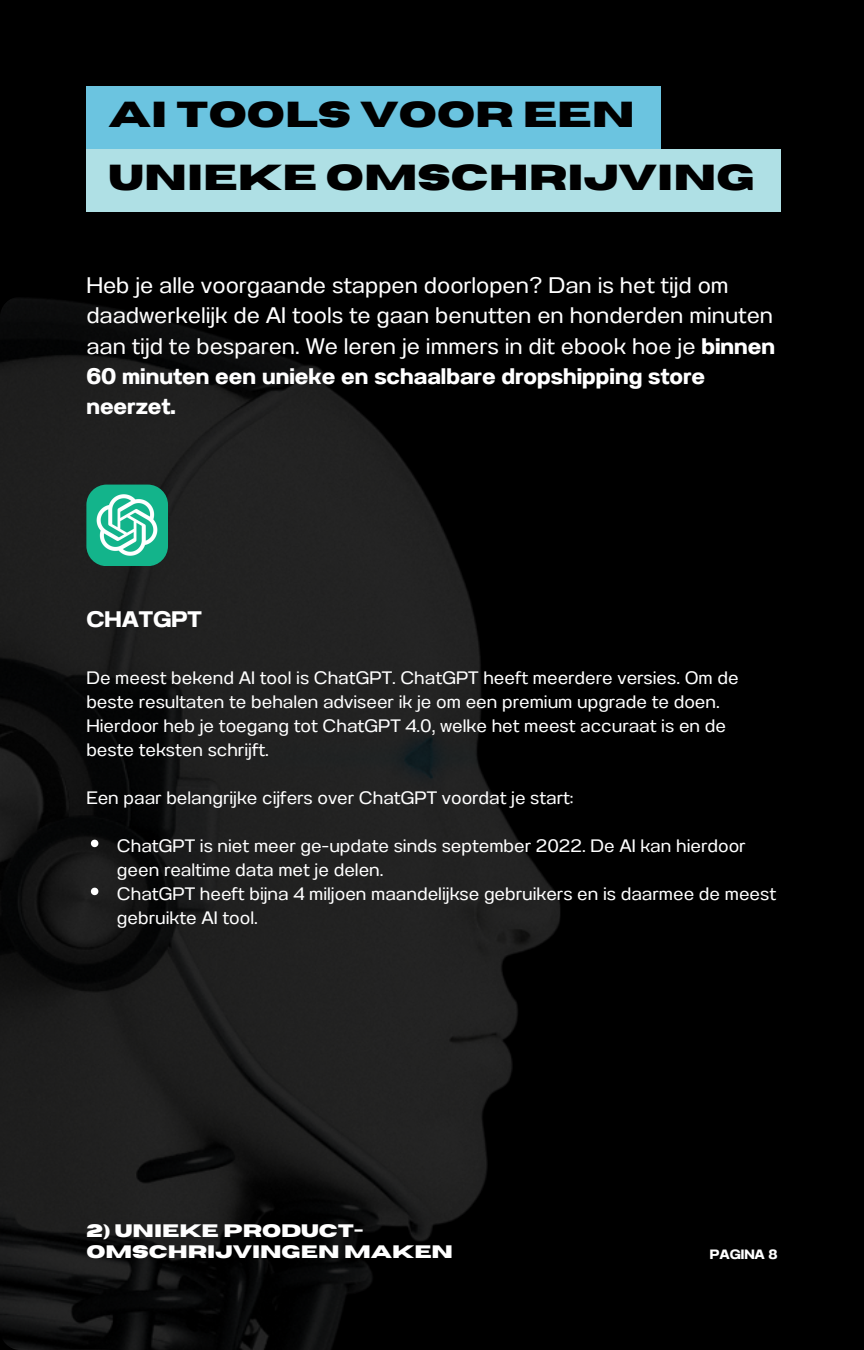
<style>
.page{position:relative;width:864px;height:1350px;background:#000}
.page>*{position:absolute;margin:0;border:0;box-sizing:border-box;transform-origin:0 0}
.t1{font:700 36px "Horizon";color:#000}
.t2{font:22.5px/30.4px "Anantason Wd 112";color:#fff}
.t3{font:22.5px "Anantason Bold Wd 112";color:#fff}
.t4{font:18px/24.1px "Anantason Wd 112";color:#fff}
.t5{font:700 18px/20.9px "Horizon";color:#fff}
.t6{font:13.5px "Anantason Bold Wd 112";color:#fff}
.s1{font-family:"Anantason Bold Wd 112"}
</style>
<div class="page">
<div style="left:86px;top:149px;width:695px;height:63px;background:#afe0e5"></div>
<div style="left:86px;top:86px;width:575px;height:63px;background:#6bc4e0"></div>
<img style="left:0;top:297px;width:560px;height:1053px;border-radius:20px">
<img style="left:86px;top:485px;width:81px;height:81px;border-radius:20px">
<svg style="left:91px;top:840px;width:7px;height:7px"></svg>
<svg style="left:91px;top:888px;width:7px;height:7px"></svg>
<h5 class="t1" style="left:109px;top:97px;width:528px">AI TOOLS VOOR EEN</h5>
<p class="t1" style="left:109px;top:160px;width:648px">UNIEKE OMSCHRIJVING</p>
<h4 class="t2" style="left:86px;top:270px;width:690px">Heb je alle voorgaande stappen doorlopen? Dan is het tijd om daadwerkelijk de AI tools te gaan benutten en honderden minuten aan tijd te besparen. We leren je immers in dit ebook hoe je <span class="s1">binnen 60 minuten een unieke en schaalbare dropshipping store neerzet.</span></h4>
<h1 class="t3" style="left:86px;top:606px;width:117px">CHATGPT</h1>
<h3 class="t4" style="left:86px;top:665px;width:654px">De meest bekend AI tool is ChatGPT. ChatGPT heeft meerdere versies. Om de beste resultaten te behalen adviseer ik je om een premium upgrade te doen.<br>Hierdoor heb je toegang tot ChatGPT 4.0, welke het meest accuraat is en de beste teksten schrijft.</h3>
<p class="t4" style="left:86px;top:785px;width:489px">Een paar belangrijke cijfers over ChatGPT voordat je start:</p>
<p class="t4" style="left:117px;top:833px;width:630px">ChatGPT is niet meer ge-update sinds september 2022. De AI kan hierdoor geen realtime data met je delen.</p>
<h2 class="t4" style="left:117px;top:881px;width:661px">ChatGPT heeft bijna 4 miljoen maandelijkse gebruikers en is daarmee de meest gebruikte AI tool.</h2>
<h5 class="t5" style="left:86px;top:1220px;width:368px">2) UNIEKE PRODUCT-<br>OMSCHRIJVINGEN MAKEN</h5>
<p class="t6" style="left:710px;top:1247px;width:69px">PAGINA 8</p>
</div>
